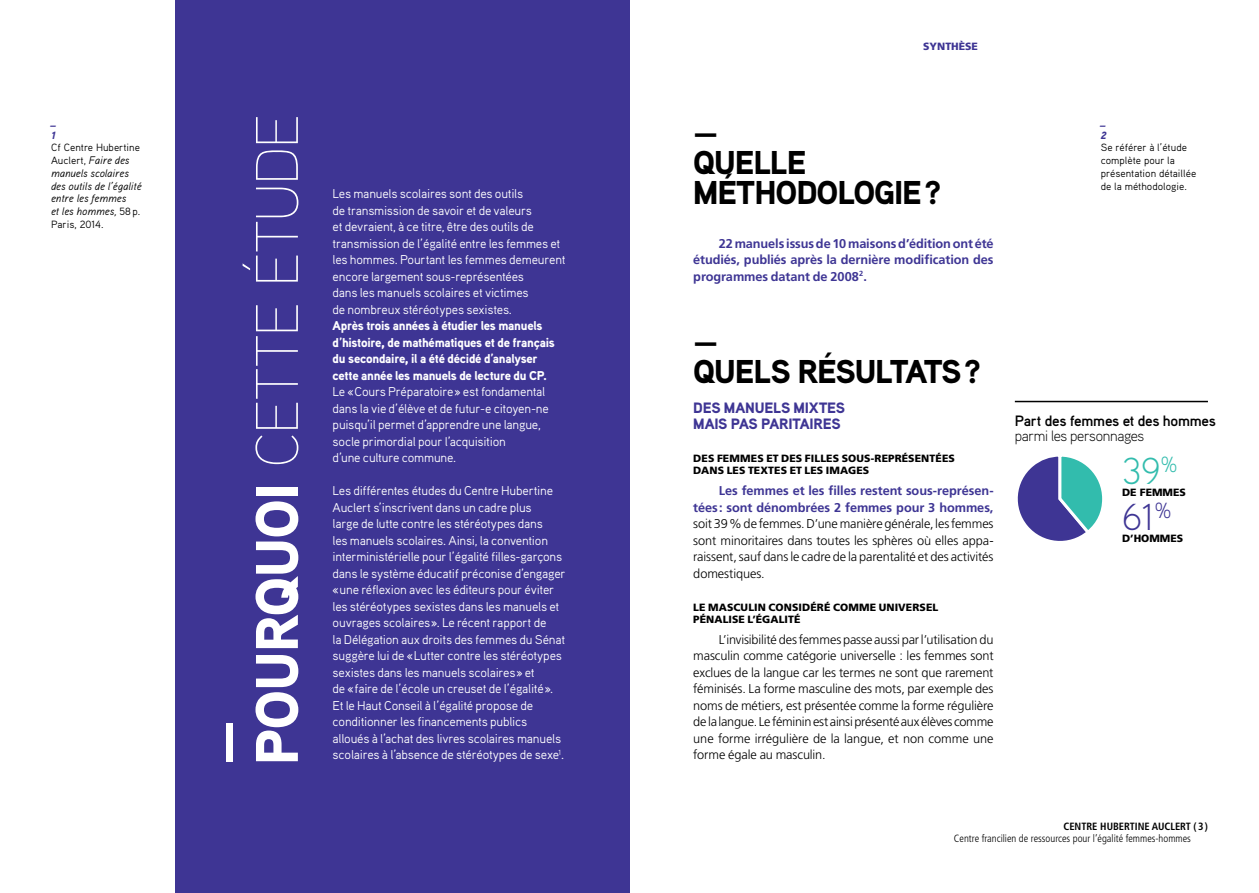
<style>
.page{position:relative;width:1259px;height:893px;background:#fff}
.page>*{position:absolute;margin:0;border:0;box-sizing:border-box;transform-origin:0 0}
.t1{font:100 60px/52.5px "Aaux Pro OT";letter-spacing:-.015em;color:#fff}
.t2{font:300 37.5px "Aaux Pro OT";color:#32bcad}
.t3{font:300 37.5px "Aaux Pro OT";color:#3e3594}
.t4{font:900 33px/30px "Aaux Pro OT";letter-spacing:-.035em;color:#000}
.t5{font:900 15px/16.5px "Aaux Pro OT";letter-spacing:-.015em;color:#3e3594}
.t6{font:700 15px "Aaux Pro OT";letter-spacing:-.015em;color:#000}
.t7{font:300 15px "Aaux Pro OT";letter-spacing:-.02em;color:#000}
.t8{font:12.75px/16.5px "Aaux Pro OT";letter-spacing:-.02em;color:#fff}
.t9{font:300 12.75px/16.5px "Frutiger LT Std";letter-spacing:-.01em;color:#000;text-align:justify}
.t10{font:700 12.75px/16.5px "Frutiger LT Std";letter-spacing:-.005em;color:#3e3594;text-align:justify}
.t11{font:900 12.75px/16.5px "Aaux Pro OT";color:#fff}
.t12{font:italic 10.95px/12.8px "Aaux Pro OT";letter-spacing:-.005em;color:#000}
.t13{font:900 10.5px/12px "Frutiger LT Std";letter-spacing:.005em;color:#000}
.t14{font:10.5px/12.8px "Aaux Pro OT";color:#000}
.t15{font:300 condensed 10.5px "Frutiger LT Std";color:#000}
.t16{font:700 condensed 10.5px "Frutiger LT Std";color:#000}
.t17{font:900 10.5px "Frutiger LT Std";color:#3e3594}
.t18{font:italic 900 10.5px/14.1px "Aaux Pro OT";color:#3e3594}
.s1{font-style:italic;font-size:10.95px}
.s2{font-style:normal;font-size:10.5px}
.s3{font-weight:900}
</style>
<div class="page">
<div style="left:175px;top:0;width:454px;height:893px;background:#3e3594"></div>
<svg style="left:1017px;top:456px;width:86px;height:85px"></svg>
<hr style="left:1015px;top:401px;width:193px;height:1px;background:#000">
<p class="t18" style="left:51px;top:114px;width:7px">_<br>1</p>
<p class="t14" style="left:51px;top:141px;width:91px">Cf Centre Hubertine<br>Auclert, <span class="s1">Faire des</span></p>
<p class="t12" style="left:51px;top:166px;width:92px">manuels scolaires des outils de l’égalité entre les femmes<br>et les hommes, <span class="s2">58 p.</span></p>
<p class="t14" style="left:51px;top:218px;width:54px">Paris, 2014.</p>
<h1 class="t1" style="left:196px;top:765px;width:653px;rotate:-90deg"><span class="s3">—<br>pourquoi</span> cette étude</h1>
<p class="t8" style="left:333px;top:185px;width:234px">Les manuels scolaires sont des outils<br>de transmission de savoir et de valeurs<br>et devraient, à ce titre, être des outils de transmission de l’égalité entre les femmes et les hommes. Pourtant les femmes demeurent encore largement sous-représentées<br>dans les manuels scolaires et victimes<br>de nombreux stéréotypes sexistes.</p>
<p class="t11" style="left:333px;top:317px;width:224px">Après trois années à étudier les manuels d’histoire, de mathématiques et de français du secondaire, il a été décidé d’analyser cette année les manuels de lecture du CP.</p>
<p class="t8" style="left:333px;top:383px;width:218px">Le «Cours Préparatoire» est fondamental dans la vie d’élève et de futur-e citoyen-ne puisqu’il permet d’apprendre une langue, socle primordial pour l’acquisition<br>d’une culture commune.</p>
<p class="t8" style="left:332px;top:482px;width:235px">Les différentes études du Centre Hubertine Auclert s’inscrivent dans un cadre plus<br>large de lutte contre les stéréotypes dans<br>les manuels scolaires. Ainsi, la convention interministérielle pour l’égalité filles-garçons dans le système éducatif préconise d’engager «une réflexion avec les éditeurs pour éviter les stéréotypes sexistes dans les manuels et ouvrages scolaires». Le récent rapport de<br>la Délégation aux droits des femmes du Sénat suggère lui de «Lutter contre les stéréotypes sexistes dans les manuels scolaires» et<br>de «faire de l’école un creuset de l’égalité».<br>Et le Haut Conseil à l’égalité propose de conditionner les financements publics alloués à l’achat des livres scolaires manuels scolaires à l’absence de stéréotypes de sexe<sup>1</sup>.</p>
<p class="t17" style="left:923px;top:40px;width:56px">SYNTHÈSE</p>
<h3 class="t4" style="left:693px;top:116px;width:250px">—<br>Quelle méthodologie?</h3>
<p class="t10" style="left:693px;top:235px;width:302px;text-indent:26px">22 manuels issus de 10 maisons d’édition ont été étudiés, publiés après la dernière modification des programmes datant de 2008<sup>2</sup>.</p>
<p class="t18" style="left:1100px;top:114px;width:7px">_<br>2</p>
<p class="t14" style="left:1100px;top:141px;width:97px">Se référer à l’étude complète pour la présentation détaillée de la méthodologie.</p>
<h3 class="t4" style="left:693px;top:325px;width:290px">—<br>Quels résultats?</h3>
<p class="t5" style="left:693px;top:398px;width:153px">Des manuels mixtes mais pas paritaires</p>
<p class="t13" style="left:693px;top:452px;width:263px">DES FEMMES ET DES FILLES SOUS-REPRÉSENTÉES<br>DANS LES TEXTES ET LES IMAGES</p>
<p class="t10" style="left:693px;top:482px;width:302px;text-align:right">Les femmes et les filles restent sous-représen&shy;tées: sont dénombrées 2 femmes pour 3 hommes,</p>
<p class="t9" style="left:693px;top:516px;width:302px">soit 39% de femmes. D’une manière générale, les femmes sont minoritaires dans toutes les sphères où elles appa&shy;raissent, sauf dans le cadre de la parentalité et des activités domestiques.</p>
<p class="t13" style="left:693px;top:601px;width:247px">LE MASCULIN CONSIDÉRÉ COMME UNIVERSEL<br>PÉNALISE L’ÉGALITÉ</p>
<p class="t9" style="left:693px;top:631px;width:302px;text-indent:26px">L’invisibilité des femmes passe aussi par l’utilisation du masculin comme catégorie universelle : les femmes sont exclues de la langue car les termes ne sont que rarement féminisés. La forme masculine des mots, par exemple des noms de métiers, est présentée comme la forme régulière de la langue. Le féminin est ainsi présenté aux élèves comme une forme irrégulière de la langue, et non comme une forme égale au masculin.</p>
<p class="t6" style="left:1015px;top:411px;width:202px">Part des femmes et des hommes</p>
<p class="t7" style="left:1015px;top:426px;width:131px">parmi les personnages</p>
<h2 class="t2" style="left:1122px;top:447px;width:57px">39<sup>%</sup></h2>
<p class="t13" style="left:1122px;top:486px;width:65px">DE FEMMES</p>
<h2 class="t3" style="left:1122px;top:494px;width:51px">61<sup>%</sup></h2>
<p class="t13" style="left:1122px;top:533px;width:63px">D’HOMMES</p>
<p class="t16" style="left:1063px;top:820px;width:146px">CENTRE HUBERTINE AUCLERT (3)</p>
<p class="t15" style="left:954px;top:832px;width:238px">Centre francilien de ressources pour l’égalité femmes-hommes</p>
</div>
